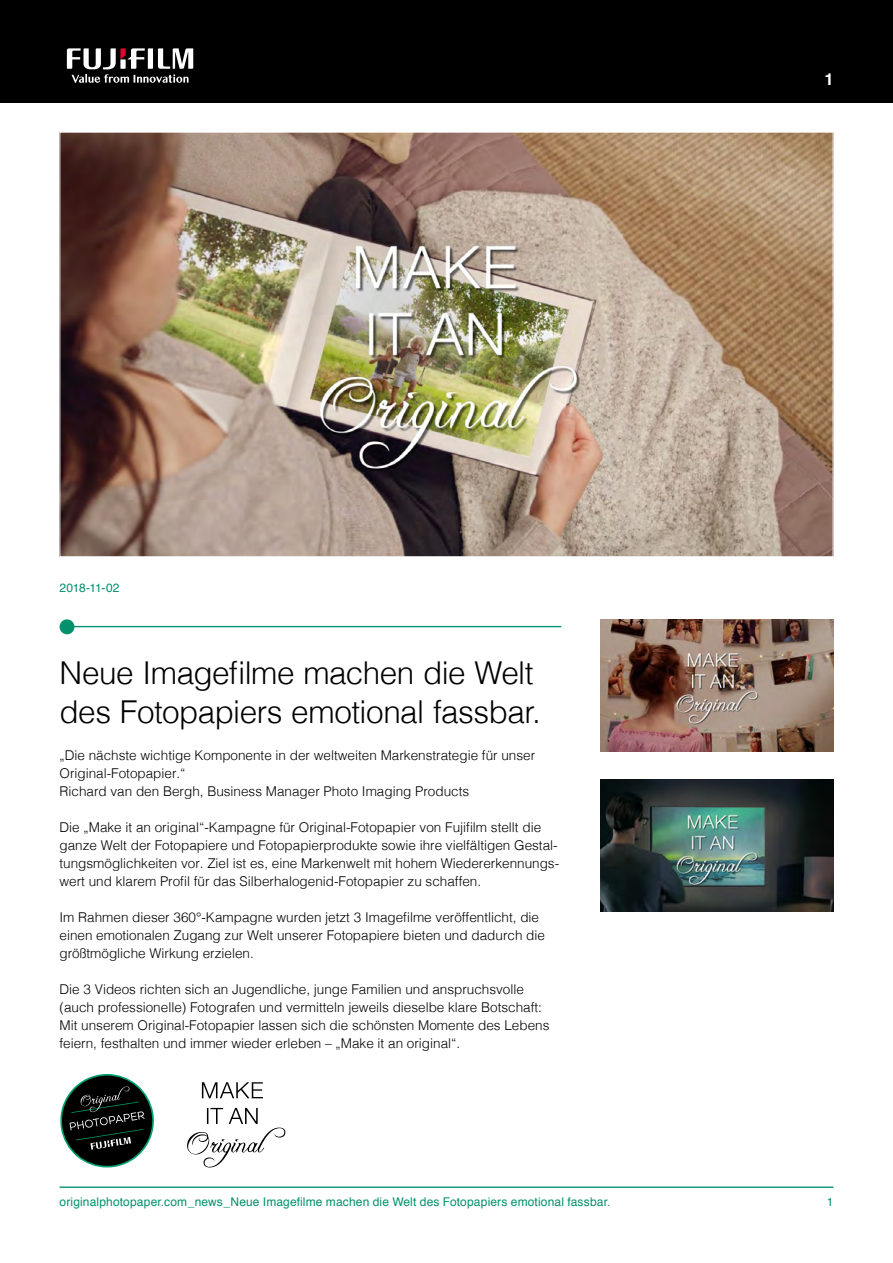
<style>
.page{position:relative;width:893px;height:1263px;background:#fff}
.page>*{position:absolute;margin:0;border:0;box-sizing:border-box;transform-origin:0 0}
.t1{font:300 31.5px/39px "Helvetica";letter-spacing:-.015em;color:#000}
.t2{font:700 16.5px "Helvetica";color:#fff}
.t3{font:300 13.5px/18px "Helvetica";color:#000}
.t4{font:12px "Helvetica";letter-spacing:.01em;color:#01916d}
</style>
<div class="page">
<div style="left:0;top:0;width:893px;height:102px;background:#000"></div>
<img style="left:62px;top:134px;width:769px;height:421px">
<svg style="left:67px;top:48px;width:126px;height:35px"></svg>
<svg style="left:60px;top:1074px;width:94px;height:94px"></svg>
<svg style="left:202px;top:1082px;width:61px;height:16px"></svg>
<svg style="left:187px;top:1108px;width:98px;height:59px"></svg>
<hr style="left:60px;top:1186px;width:773px;height:2px;background:#01916d">
<hr style="left:61px;top:626px;width:500px;height:1px;background:#01916d">
<div style="left:60px;top:619px;width:14px;height:15px;background:#01916d;border-radius:50%"></div>
<img style="left:600px;top:619px;width:233px;height:132px">
<img style="left:600px;top:779px;width:233px;height:132px">
<p class="t4" style="left:60px;top:578px;width:61px">2018-11-02</p>
<h1 class="t1" style="left:60px;top:651px;width:483px">Neue Imagefilme machen die Welt des Fotopapiers emotional fassbar.</h1>
<p class="t3" style="left:60px;top:745px;width:477px">„Die nächste wichtige Komponente in der weltweiten Markenstrategie für unser<br>Original-Fotopapier.“<br>Richard van den Bergh, Business Manager Photo Imaging Products</p>
<p class="t3" style="left:60px;top:817px;width:501px">Die „Make it an original“-Kampagne für Original-Fotopapier von Fujifilm stellt die ganze Welt der Fotopapiere und Fotopapierprodukte sowie ihre vielfältigen Gestal&shy;tungsmöglichkeiten vor. Ziel ist es, eine Markenwelt mit hohem Wiedererkennungs&shy;wert und klarem Profil für das Silberhalogenid-Fotopapier zu schaffen.</p>
<p class="t3" style="left:60px;top:907px;width:487px">Im Rahmen dieser 360°-Kampagne wurden jetzt 3 Imagefilme veröffentlicht, die einen emotionalen Zugang zur Welt unserer Fotopapiere bieten und dadurch die größtmögliche Wirkung erzielen.</p>
<p class="t3" style="left:60px;top:979px;width:491px">Die 3 Videos richten sich an Jugendliche, junge Familien und anspruchsvolle (auch professionelle) Fotografen und vermitteln jeweils dieselbe klare Botschaft:<br>Mit unserem Original-Fotopapier lassen sich die schönsten Momente des Lebens feiern, festhalten und immer wieder erleben – „Make it an original“.</p>
<p class="t4" style="left:60px;top:1192px;width:552px">originalphotopaper.com_news_Neue Imagefilme machen die Welt des Fotopapiers emotional fassbar.</p>
<p class="t2" style="left:825px;top:66px;width:11px">1</p>
<p class="t4" style="left:827px;top:1192px;width:8px">1</p>
</div>
